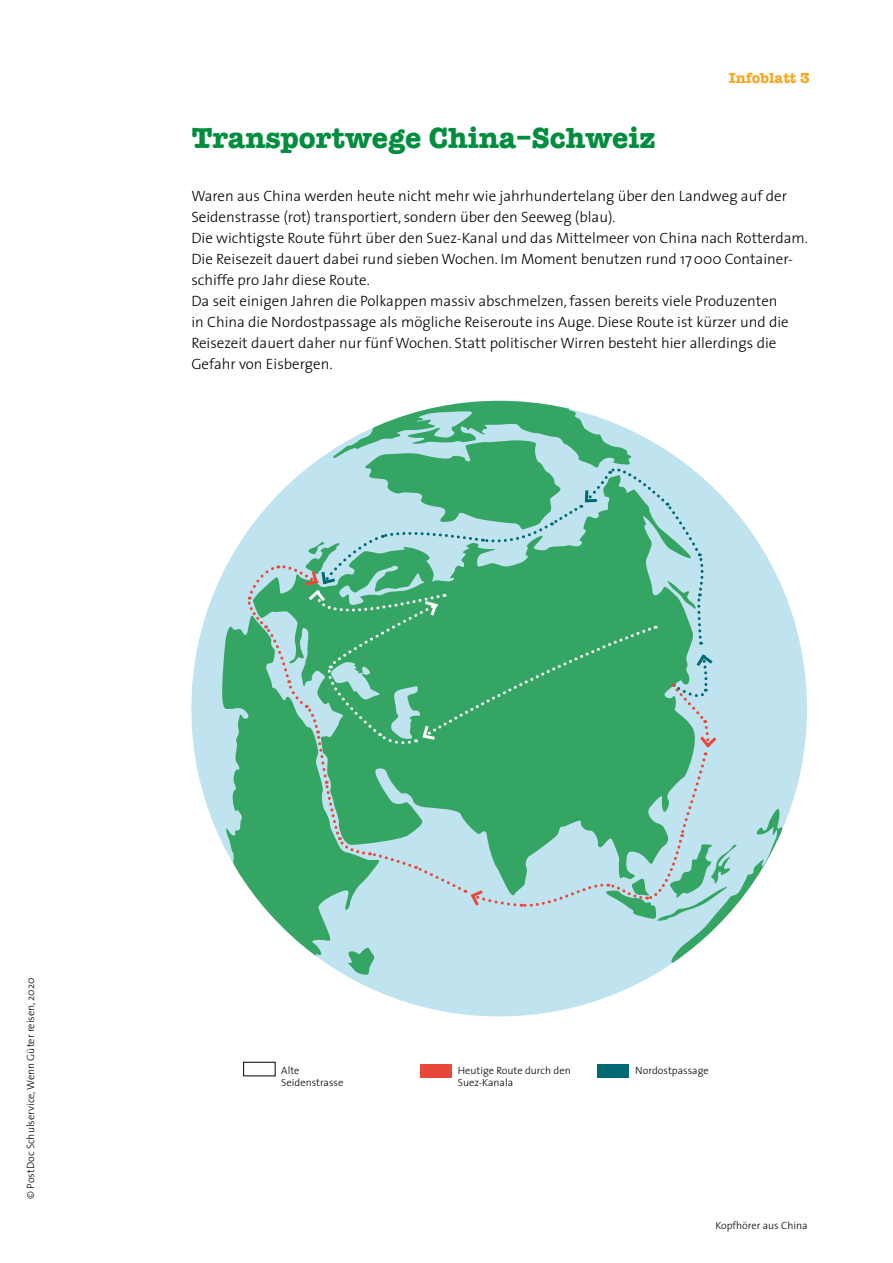
<style>
.page{position:relative;width:893px;height:1263px;background:#fff}
.page>*{position:absolute;margin:0;border:0;box-sizing:border-box;transform-origin:0 0}
.t1{font:700 30px "American Typewriter";color:#008e3e}
.t2{font:300 15px/21px "The Sans";color:#000}
.t3{font:700 15px "American Typewriter";color:#f7a820}
.t4{font:300 10.5px/12.6px "The Sans";color:#000}
</style>
<div class="page">
<div style="left:191px;top:401px;width:616px;height:615px;background:#c0e4ef;border-radius:50%"></div>
<svg style="left:221px;top:401px;width:562px;height:574px"></svg>
<svg style="left:246px;top:465px;width:474px;height:444px"></svg>
<div style="left:598px;top:1064px;width:31px;height:13px;background:#006972"></div>
<div style="left:420px;top:1064px;width:32px;height:13px;background:#e9473a"></div>
<p class="t3" style="left:729px;top:65px;width:83px">Infoblatt 3</p>
<h1 class="t1" style="left:192px;top:112px;width:465px">Transportwege China–Schweiz</h1>
<p class="t2" style="left:191px;top:185px;width:618px">Waren aus China werden heute nicht mehr wie jahrhundertelang über den Landweg auf der Seidenstrasse (rot) transportiert, sondern über den Seeweg (blau).<br>Die wichtigste Route führt über den Suez-Kanal und das Mittelmeer von China nach Rotterdam.<br>Die Reisezeit dauert dabei rund sieben Wochen. Im Moment benutzen rund 17000 Container&shy;schiffe pro Jahr diese Route.<br>Da seit einigen Jahren die Polkappen massiv abschmelzen, fassen bereits viele Produzenten<br>in China die Nordostpassage als mögliche Reiseroute ins Auge. Diese Route ist kürzer und die Reisezeit dauert daher nur fünf Wochen. Statt politischer Wirren besteht hier allerdings die Gefahr von Eisbergen.</p>
<p class="t4" style="left:24px;top:1199px;width:222px;rotate:-90deg">© PostDoc Schulservice, Wenn Güter reisen, 2020</p>
<p class="t4" style="left:281px;top:1063px;width:64px">Alte<br>Seidenstrasse</p>
<p class="t4" style="left:458px;top:1063px;width:115px">Heutige Route durch den</p>
<p class="t4" style="left:635px;top:1063px;width:75px">Nordostpassage</p>
<p class="t4" style="left:458px;top:1076px;width:57px">Suez-Kanala</p>
<p class="t4" style="left:715px;top:1218px;width:94px">Kopfhörer aus China</p>
</div>
